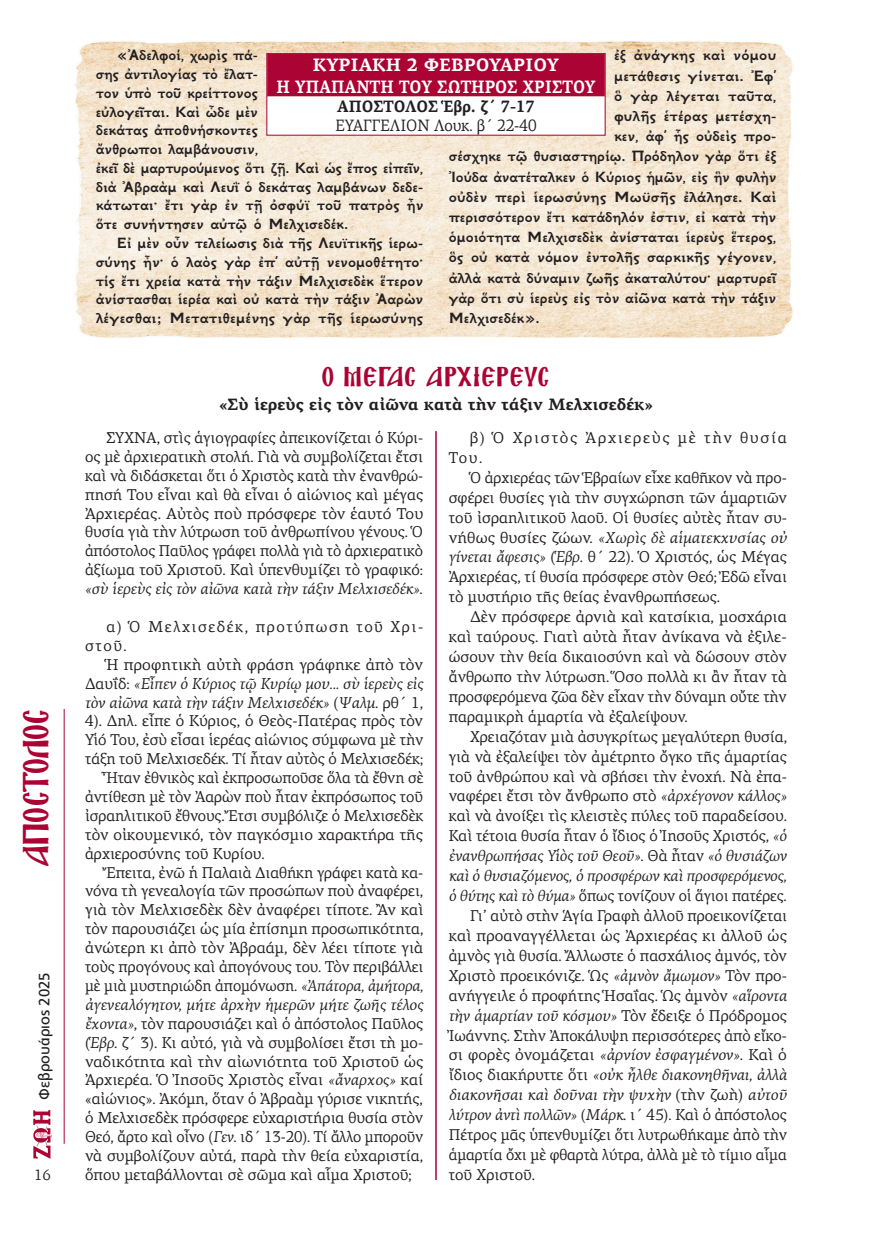
<style>
.page{position:relative;width:872px;height:1234px;background:#fff}
.page>*{position:absolute;margin:0;border:0;box-sizing:border-box;transform-origin:0 0}
.t1{font:31.5px "Mg Agion Oros UC Normal";letter-spacing:.025em;color:#ab0333;scale:.96 1}
.t2{font:24px "Mg Agion Oros UC Normal";letter-spacing:.06em;color:#ab0333}
.t3{font:700 18px/21.3px "PF Agora Serif Pro";color:#fff;text-align:center}
.t4{font:700 16.5px/18.8px "GFS Neohellenic";color:#231f20}
.t5{font:700 16.5px "PF Agora Serif Pro";color:#231f20}
.t6{font:16.5px "PF Agora Serif Pro";color:#231f20;scale:.93 1}
.t7{font:700 16.5px "PF Agora Serif Pro";color:#231f20;scale:.93 1}
.t8{font:15.75px/18.9px "PF Agora Serif Pro";color:#231f20;text-align:justify}
.t9{font:15.75px/20px "PF Agora Serif Pro";color:#231f20;text-align:justify;scale:.96 1}
.t10{font:italic 15.75px "PF Agora Serif Pro";color:#231f20}
.t11{font:15.75px "PF Agora Serif Pro";color:#231f20;scale:.95 1}
.t12{font:15.75px/18.9px "PF Agora Serif Pro";letter-spacing:.1em;color:#231f20}
.t13{font:15.75px/20px "PF Agora Serif Pro";letter-spacing:.105em;color:#231f20}
.t14{font:15px "PF Catalog Poly";color:#231f20}
.t15{font:15px "PF Agora Serif Pro";color:#231f20}
.s1{font-style:italic}
.s2{font-style:normal}
</style>
<div class="page">
<img style="left:33px;top:1110px;width:19px;height:48px">
<img style="left:75px;top:41px;width:718px;height:297px">
<hr style="left:64px;top:708px;width:1px;height:435px;background:#ab0333">
<hr style="left:435px;top:431px;width:2px;height:748px;background:#ab0333">
<svg style="left:268px;top:55px;width:335px;height:78px"></svg>
<div style="left:266px;top:53px;width:339px;height:82px;border:1px solid #ab0333"></div>
<h1 class="t1" style="left:23px;top:865px;width:165px;rotate:-90deg">ΑΠΟΣΤΟΛΟΣ</h1>
<p class="t14" style="left:36px;top:1099px;width:129px;rotate:-90deg">Φεβρουάριος 2025</p>
<p class="t15" style="left:34px;top:1165px;width:18px">16</p>
<p class="t4" style="left:96px;top:45px;width:329px;text-indent:21px">«Ἀδελφοί, χωρὶς πά-<br>σης ἀντιλογίας τὸ ἔλατ-<br>τον ὑπὸ τοῦ κρείττονος<br>εὐλογεῖται. Καὶ ὧδε μὲν<br>δεκάτας ἀποθνήσκοντες<br>ἄνθρωποι λαμβάνουσιν,<br>ἐκεῖ δὲ μαρτυρούμενος ὅτι ζῇ. Καὶ ὡς ἔπος εἰπεῖν, διὰ Ἀβραὰμ καὶ Λευῒ ὁ δεκάτας λαμβάνων δεδε&shy;κάτωται· ἔτι γὰρ ἐν τῇ ὀσφύϊ τοῦ πατρὸς ἦν ὅτε συνήντησεν αὐτῷ ὁ Μελχισεδέκ.</p>
<p class="t4" style="left:96px;top:232px;width:329px;text-align:justify;text-indent:21px">Εἰ μὲν οὖν τελείωσις διὰ τῆς Λευϊτικῆς ἱερω&shy;σύνης ἦν· ὁ λαὸς γὰρ ἐπ’ αὐτῇ νενομοθέτητο· τίς ἔτι χρεία κατὰ τὴν τάξιν Μελχισεδὲκ ἕτερον ἀνίστασθαι ἱερέα καὶ οὐ κατὰ τὴν τάξιν Ἀαρὼν λέγεσθαι; Μετατιθεμένης γὰρ τῆς ἱερωσύνης</p>
<p class="t4" style="left:614px;top:45px;width:164px">ἐξ ἀνάγκης καὶ νόμου</p>
<p class="t4" style="left:614px;top:65px;width:164px">μετάθεσις γίνεται. Ἐφ’</p>
<p class="t4" style="left:614px;top:85px;width:164px">ὃ γὰρ λέγεται ταῦτα,</p>
<p class="t4" style="left:614px;top:105px;width:164px">φυλῆς ἑτέρας μετέσχη-</p>
<p class="t4" style="left:614px;top:125px;width:164px">κεν, ἀφ’ ἧς οὐδεὶς προ-</p>
<p class="t4" style="left:449px;top:146px;width:329px">σέσχηκε τῷ θυσιαστηρίῳ. Πρόδηλον γὰρ ὅτι ἐξ</p>
<p class="t4" style="left:449px;top:166px;width:329px">Ἰούδα ἀνατέταλκεν ὁ Κύριος ἡμῶν, εἰς ἣν φυλὴν</p>
<p class="t4" style="left:449px;top:186px;width:329px">οὐδὲν περὶ ἱερωσύνης Μωϋσῆς ἐλάλησε. Καὶ</p>
<p class="t4" style="left:449px;top:206px;width:329px">περισσότερον ἔτι κατάδηλόν ἐστιν, εἰ κατὰ τὴν</p>
<p class="t4" style="left:449px;top:226px;width:329px">ὁμοιότητα Μελχισεδὲκ ἀνίσταται ἱερεὺς ἕτερος,</p>
<p class="t4" style="left:449px;top:247px;width:329px">ὃς οὐ κατὰ νόμον ἐντολῆς σαρκικῆς γέγονεν,</p>
<p class="t4" style="left:449px;top:267px;width:329px">ἀλλὰ κατὰ δύναμιν ζωῆς ἀκαταλύτου· μαρτυρεῖ</p>
<p class="t4" style="left:449px;top:287px;width:329px">γὰρ ὅτι σὺ ἱερεὺς εἰς τὸν αἰῶνα κατὰ τὴν τάξιν</p>
<p class="t4" style="left:449px;top:307px;width:92px">Μελχισεδέκ».</p>
<p class="t3" style="left:276px;top:55px;width:320px">ΚΥΡΙΑΚΗ 2 ΦΕΒΡΟΥΑΡΙΟΥ<br>Η ΥΠΑΠΑΝΤΗ ΤΟΥ ΣΩΤΗΡΟΣ ΧΡΙΣΤΟΥ</p>
<p class="t7" style="left:337px;top:96px;width:214px">ΑΠΟΣΤΟΛΟΣ Ἑβρ. ζ΄ 7-17</p>
<p class="t6" style="left:335px;top:116px;width:218px">ΕΥΑΓΓΕΛΙΟΝ Λουκ. β΄ 22-40</p>
<h2 class="t2" style="left:322px;top:366px;width:228px">Ο ΜΕΓΑΣ ΑΡΧΙΕΡΕΥΣ</h2>
<p class="t5" style="left:219px;top:394px;width:435px">«Σὺ ἱερεὺς εἰς τὸν αἰῶνα κατὰ τὴν τάξιν Μελχισεδέκ»</p>
<p class="t8" style="left:85px;top:428px;width:340px;text-indent:21px">ΣΥΧΝΑ, στὶς ἁγιογραφίες ἀπεικονίζεται ὁ Κύρι&shy;ος μὲ ἀρχιερατικὴ στολή. Γιὰ νὰ συμβολίζεται ἔτσι καὶ νὰ διδάσκεται ὅτι ὁ Χριστὸς κατὰ τὴν ἐνανθρώ&shy;πησή Του εἶναι καὶ θὰ εἶναι ὁ αἰώνιος καὶ μέγας Ἀρχιερέας. Αὐτὸς ποὺ πρόσφερε τὸν ἑαυτό Του θυσία γιὰ τὴν λύτρωση τοῦ ἀνθρωπίνου γένους. Ὁ ἀπόστολος Παῦλος γράφει πολλὰ γιὰ τὸ ἀρχιερατικὸ ἀξίωμα τοῦ Χριστοῦ. Καὶ ὑπενθυμίζει τὸ γραφικό: <span class="s1">«σὺ ἱερεὺς εἰς τὸν αἰῶνα κατὰ τὴν τάξιν Μελχισεδέκ»</span>.</p>
<p class="t12" style="left:85px;top:617px;width:340px;text-indent:21px">α) Ὁ Μελχισεδέκ, προτύπωση τοῦ Χρι&shy;στοῦ.</p>
<p class="t8" style="left:106px;top:654px;width:318px">Ἡ προφητικὴ αὐτὴ φράση γράφηκε ἀπὸ τὸν</p>
<p class="t10" style="left:85px;top:673px;width:340px"><span class="s2">Δαυΐδ:</span> «Εἶπεν ὁ Κύριος τῷ Κυρίῳ μου... σὺ ἱερεὺς εἰς</p>
<p class="t10" style="left:85px;top:692px;width:340px">τὸν αἰῶνα κατὰ τὴν τάξιν Μελχισεδέκ» <span class="s2">(</span>Ψαλμ<span class="s2">. ρθ΄ 1,</span></p>
<p class="t8" style="left:85px;top:711px;width:339px">4). Δηλ. εἶπε ὁ Κύριος, ὁ Θεὸς-Πατέρας πρὸς τὸν</p>
<p class="t8" style="left:85px;top:730px;width:340px">Υἱό Του, ἐσὺ εἶσαι ἱερέας αἰώνιος σύμφωνα μὲ τὴν</p>
<p class="t8" style="left:85px;top:749px;width:340px">τάξη τοῦ Μελχισεδέκ. Τί ἦταν αὐτὸς ὁ Μελχισεδέκ;</p>
<p class="t9" style="left:106px;top:767px;width:332px">Ἦταν ἐθνικὸς καὶ ἐκπροσωποῦσε ὅλα τὰ ἔθνη σὲ</p>
<p class="t8" style="left:85px;top:787px;width:339px">ἀντίθεση μὲ τὸν Ἀαρὼν ποὺ ἦταν ἐκπρόσωπος τοῦ</p>
<p class="t8" style="left:85px;top:806px;width:340px">ἰσραηλιτικοῦ ἔθνους. Ἔτσι συμβόλιζε ὁ Μελχισεδὲκ</p>
<p class="t8" style="left:85px;top:824px;width:340px">τὸν οἰκουμενικό, τὸν παγκόσμιο χαρακτήρα τῆς</p>
<p class="t8" style="left:85px;top:843px;width:181px">ἀρχιεροσύνης τοῦ Κυρίου.</p>
<p class="t8" style="left:106px;top:862px;width:318px">Ἔπειτα, ἐνῶ ἡ Παλαιὰ Διαθήκη γράφει κατὰ κα-</p>
<p class="t8" style="left:85px;top:881px;width:340px">νόνα τὴ γενεαλογία τῶν προσώπων ποὺ ἀναφέρει,</p>
<p class="t8" style="left:85px;top:900px;width:340px">γιὰ τὸν Μελχισεδὲκ δὲν ἀναφέρει τίποτε. Ἂν καὶ</p>
<p class="t8" style="left:85px;top:919px;width:340px">τὸν παρουσιάζει ὡς μία ἐπίσημη προσωπικότητα,</p>
<p class="t8" style="left:85px;top:938px;width:340px">ἀνώτερη κι ἀπὸ τὸν Ἀβραάμ, δὲν λέει τίποτε γιὰ</p>
<p class="t9" style="left:85px;top:956px;width:354px">τοὺς προγόνους καὶ ἀπογόνους του. Τὸν περιβάλλει</p>
<p class="t11" style="left:85px;top:975px;width:357px">μὲ μιὰ μυστηριώδη ἀπομόνωση. <span class="s1">«Ἀπάτορα, ἀμήτορα,</span></p>
<p class="t10" style="left:85px;top:994px;width:340px">ἀγενεαλόγητον, μήτε ἀρχὴν ἡμερῶν μήτε ζωῆς τέλος</p>
<p class="t8" style="left:85px;top:1013px;width:340px"><span class="s1">ἔχοντα»</span>, τὸν παρουσιάζει καὶ ὁ ἀπόστολος Παῦλος</p>
<p class="t8" style="left:85px;top:1032px;width:340px">(<span class="s1">Ἑβρ</span>. ζ΄ 3). Κι αὐτό, γιὰ νὰ συμβολίσει ἔτσι τὴ μο-</p>
<p class="t8" style="left:85px;top:1051px;width:340px">ναδικότητα καὶ τὴν αἰωνιότητα τοῦ Χριστοῦ ὡς</p>
<p class="t8" style="left:85px;top:1070px;width:340px">Ἀρχιερέα. Ὁ Ἰησοῦς Χριστὸς εἶναι <span class="s1">«ἄναρχος»</span> καί</p>
<p class="t8" style="left:85px;top:1089px;width:339px">«αἰώνιος». Ἀκόμη, ὅταν ὁ Ἀβραὰμ γύρισε νικητής,</p>
<p class="t8" style="left:85px;top:1108px;width:340px">ὁ Μελχισεδὲκ πρόσφερε εὐχαριστήρια θυσία στὸν</p>
<p class="t11" style="left:85px;top:1127px;width:357px">Θεό, ἄρτο καὶ οἶνο (<span class="s1">Γεν</span>. ιδ΄ 13-20). Τί ἄλλο μποροῦν</p>
<p class="t8" style="left:85px;top:1145px;width:340px">νὰ συμβολίζουν αὐτά, παρὰ τὴν θεία εὐχαριστία,</p>
<p class="t8" style="left:85px;top:1164px;width:328px">ὅπου μεταβάλλονται σὲ σῶμα καὶ αἷμα Χριστοῦ;</p>
<p class="t13" style="left:449px;top:427px;width:340px;text-indent:21px">β) Ὁ Χριστὸς Ἀρχιερεὺς μὲ τὴν θυσία<br>Του.</p>
<p class="t9" style="left:449px;top:467px;width:354px;text-indent:21px">Ὁ ἀρχιερέας τῶν Ἑβραίων εἶχε καθῆκον νὰ προ&shy;σφέρει θυσίες γιὰ τὴν συγχώρηση τῶν ἁμαρτιῶν τοῦ ἰσραηλιτικοῦ λαοῦ. Οἱ θυσίες αὐτὲς ἦταν συ&shy;νήθως θυσίες ζώων. <span class="s1">«Χωρὶς δὲ αἱματεκχυσίας οὐ γίνεται ἄφεσις»</span> (<span class="s1">Ἑβρ</span>. θ΄ 22). Ὁ Χριστός, ὡς Μέγας Ἀρχιερέας, τί θυσία πρόσφερε στὸν Θεό; Ἐδῶ εἶναι τὸ μυστήριο τῆς θείας ἐνανθρωπήσεως.</p>
<p class="t8" style="left:449px;top:606px;width:340px;line-height:20px;text-indent:21px">Δὲν πρόσφερε ἀρνιὰ καὶ κατσίκια, μοσχάρια καὶ ταύρους. Γιατὶ αὐτὰ ἦταν ἀνίκανα νὰ ἐξιλε&shy;ώσουν τὴν θεία δικαιοσύνη καὶ νὰ δώσουν στὸν ἄνθρωπο τὴν λύτρωση. Ὅσο πολλὰ κι ἂν ἦταν τὰ προσφερόμενα ζῶα δὲν εἶχαν τὴν δύναμη οὔτε τὴν παραμικρὴ ἁμαρτία νὰ ἐξαλείψουν.</p>
<p class="t8" style="left:470px;top:726px;width:319px">Χρειαζόταν μιὰ ἀσυγκρίτως μεγαλύτερη θυσία,</p>
<p class="t8" style="left:449px;top:746px;width:340px">γιὰ νὰ ἐξαλείψει τὸν ἀμέτρητο ὄγκο τῆς ἁμαρτίας</p>
<p class="t8" style="left:449px;top:766px;width:340px">τοῦ ἀνθρώπου καὶ νὰ σβήσει τὴν ἐνοχή. Νὰ ἐπα-</p>
<p class="t8" style="left:449px;top:786px;width:340px">ναφέρει ἔτσι τὸν ἄνθρωπο στὸ <span class="s1">«ἀρχέγονον κάλλος»</span></p>
<p class="t8" style="left:449px;top:806px;width:340px">καὶ νὰ ἀνοίξει τὶς κλειστὲς πύλες τοῦ παραδείσου.</p>
<p class="t8" style="left:449px;top:826px;width:339px">Καὶ τέτοια θυσία ἦταν ὁ ἴδιος ὁ Ἰησοῦς Χριστός, <span class="s1">«ὁ</span></p>
<p class="t10" style="left:449px;top:846px;width:339px">ἐνανθρωπήσας Υἱὸς τοῦ Θεοῦ»<span class="s2">. Θὰ ἦταν</span> «ὁ θυσιάζων</p>
<p class="t10" style="left:449px;top:866px;width:339px">καὶ ὁ θυσιαζόμενος, ὁ προσφέρων καὶ προσφερόμενος,</p>
<p class="t11" style="left:449px;top:886px;width:357px"><span class="s1">ὁ θύτης καὶ τὸ θύμα»</span> ὅπως τονίζουν οἱ ἅγιοι πατέρες.</p>
<p class="t8" style="left:470px;top:906px;width:318px">Γι’ αὐτὸ στὴν Ἁγία Γραφὴ ἀλλοῦ προεικονίζεται</p>
<p class="t8" style="left:449px;top:925px;width:340px">καὶ προαναγγέλλεται ὡς Ἀρχιερέας κι ἀλλοῦ ὡς</p>
<p class="t8" style="left:449px;top:945px;width:339px">ἀμνὸς γιὰ θυσία. Ἄλλωστε ὁ πασχάλιος ἀμνός, τὸν</p>
<p class="t8" style="left:449px;top:965px;width:340px">Χριστὸ προεικόνιζε. Ὡς <span class="s1">«ἀμνὸν ἄμωμον»</span> Τὸν προ-</p>
<p class="t8" style="left:449px;top:985px;width:340px">ανήγγειλε ὁ προφήτης Ἡσαΐας. Ὡς ἀμνὸν <span class="s1">«αἵροντα</span></p>
<p class="t10" style="left:449px;top:1005px;width:340px">τὴν ἁμαρτίαν τοῦ κόσμου» <span class="s2">Τὸν ἔδειξε ὁ Πρόδρομος</span></p>
<p class="t9" style="left:449px;top:1024px;width:354px">Ἰωάννης. Στὴν Ἀποκάλυψη περισσότερες ἀπὸ εἴκο-</p>
<p class="t8" style="left:449px;top:1045px;width:339px">σι φορὲς ὀνομάζεται <span class="s1">«ἀρνίον ἐσφαγμένον»</span>. Καὶ ὁ</p>
<p class="t10" style="left:449px;top:1065px;width:340px"><span class="s2">ἴδιος διακήρυττε ὅτι</span> «οὐκ ἦλθε διακονηθῆναι, ἀλλὰ</p>
<p class="t10" style="left:449px;top:1085px;width:340px">διακονῆσαι καὶ δοῦναι τὴν ψυχὴν <span class="s2">(τὴν ζωὴ)</span> αὐτοῦ</p>
<p class="t10" style="left:449px;top:1105px;width:339px">λύτρον ἀντὶ πολλῶν» <span class="s2">(</span>Μάρκ<span class="s2">. ι΄ 45). Καὶ ὁ ἀπόστολος</span></p>
<p class="t8" style="left:449px;top:1124px;width:340px">Πέτρος μᾶς ὑπενθυμίζει ὅτι λυτρωθήκαμε ἀπὸ τὴν</p>
<p class="t9" style="left:449px;top:1144px;width:353px">ἁμαρτία ὄχι μὲ φθαρτὰ λύτρα, ἀλλὰ μὲ τὸ τίμιο αἷμα</p>
<p class="t8" style="left:449px;top:1164px;width:88px">τοῦ Χριστοῦ.</p>
</div>
